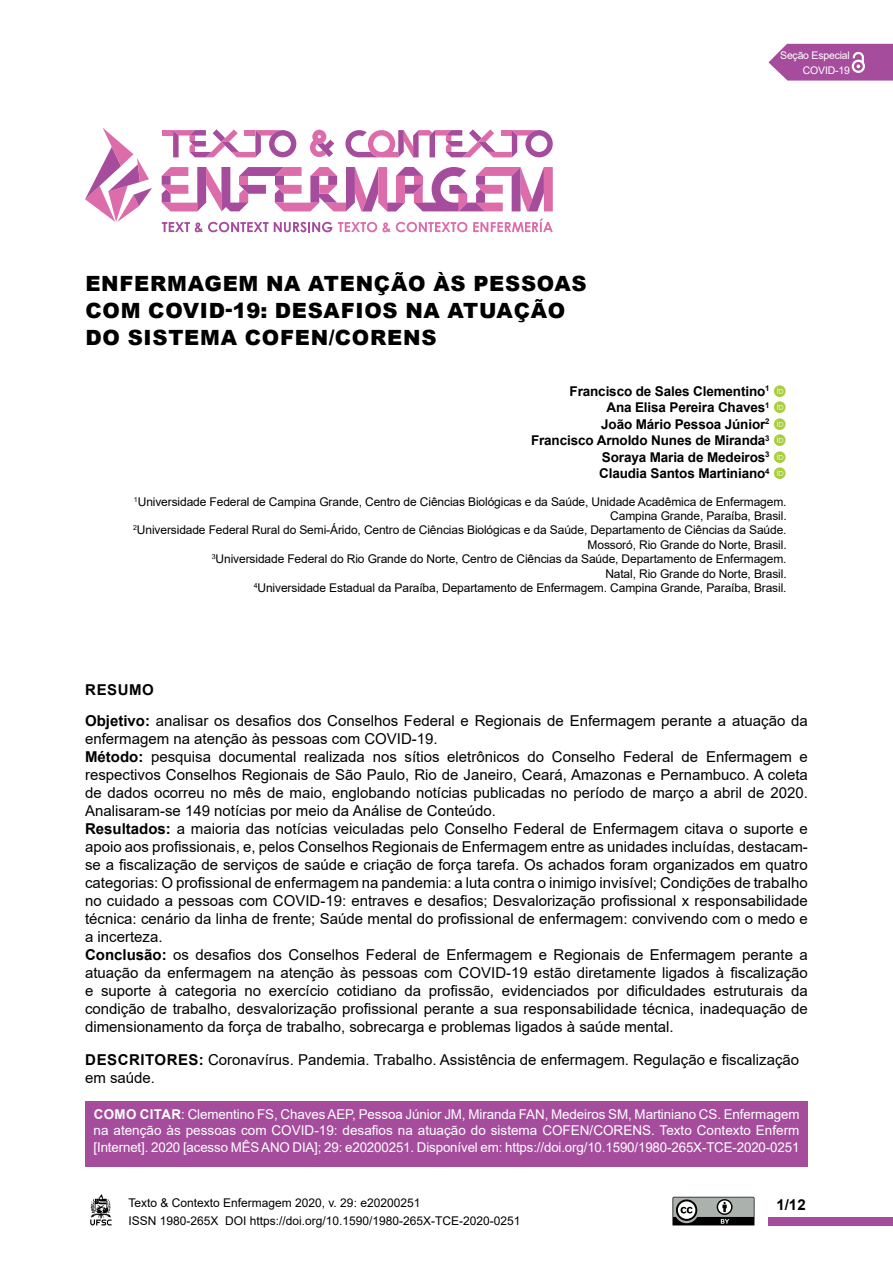
<style>
.page{position:relative;width:893px;height:1263px;background:#fff}
.page>*{position:absolute;margin:0;border:0;box-sizing:border-box;transform-origin:0 0}
.t1{font:900 21px/27px "Arial";letter-spacing:.035em;color:#000}
.t2{font:15px/18px "Arial";color:#000}
.t3{font:700 15px "Arial";color:#000}
.t4{font:13.5px/16.2px "Arial";letter-spacing:-.01em;color:#fff;text-align:justify}
.t5{font:700 13.5px/16.5px "Arial";letter-spacing:-.01em;color:#000;text-align:right}
.t6{font:12px/14.4px "Arial";letter-spacing:-.01em;color:#000}
.t7{font:10.5px/15px "Arial";letter-spacing:-.02em;color:#fff;text-align:right}
.s1{font-weight:700}
</style>
<div class="page">
<div style="left:769px;top:1217px;width:124px;height:8px;background:#a54d9c"></div>
<svg style="left:90px;top:1194px;width:22px;height:31px"></svg>
<svg style="left:162px;top:167px;width:391px;height:45px"></svg>
<div style="left:162px;top:130px;width:11px;height:6px;background:#dd6daa"></div>
<svg style="left:173px;top:129px;width:123px;height:28px"></svg>
<svg style="left:310px;top:129px;width:243px;height:28px"></svg>
<svg style="left:162px;top:222px;width:106px;height:10px"></svg>
<svg style="left:274px;top:222px;width:58px;height:10px"></svg>
<svg style="left:338px;top:222px;width:129px;height:10px"></svg>
<svg style="left:473px;top:219px;width:80px;height:13px"></svg>
<svg style="left:85px;top:128px;width:67px;height:94px"></svg>
<svg style="left:768px;top:44px;width:125px;height:37px;background:#af61a7"></svg>
<svg style="left:672px;top:1197px;width:83px;height:29px;background:#777b78"></svg>
<div style="left:85px;top:1101px;width:723px;height:66px;background:#a54d9c"></div>
<h1 class="t1" style="left:85px;top:270px;width:503px">ENFERMAGEM NA ATENÇÃO ÀS PESSOAS<br>COM COVID-19: DESAFIOS NA ATUAÇÃO<br>DO SISTEMA COFEN/CORENS</h1>
<p class="t7" style="left:780px;top:47px;width:71px">Seção Especial<br>COVID-19</p>
<p class="t5" style="left:531px;top:383px;width:240px">Francisco de Sales Clementino<sup>1<br></sup>Ana Elisa Pereira Chaves<sup>1<br></sup>João Mário Pessoa Júnior<sup>2<br></sup>Francisco Arnoldo Nunes de Miranda<sup>3<br></sup>Soraya Maria de Medeiros<sup>3<br></sup>Claudia Santos Martiniano<sup>4</sup></p>
<p class="t6" style="left:133px;top:494px;width:655px;text-align:right"><sup>1</sup>Universidade Federal de Campina Grande, Centro de Ciências Biológicas e da Saúde, Unidade Acadêmica de Enfermagem.<br>Campina Grande, Paraíba, Brasil.<br><sup>2</sup>Universidade Federal Rural do Semi-Árido, Centro de Ciências Biológicas e da Saúde, Departamento de Ciências da Saúde.<br>Mossoró, Rio Grande do Norte, Brasil.<br><sup>3</sup>Universidade Federal do Rio Grande do Norte, Centro de Ciências da Saúde, Departamento de Enfermagem.<br>Natal, Rio Grande do Norte, Brasil.<br><sup>4</sup>Universidade Estadual da Paraíba, Departamento de Enfermagem. Campina Grande, Paraíba, Brasil.</p>
<p class="t2" style="left:85px;top:674px;width:724px;line-height:30.8px"><span class="s1">RESUMO<br>Objetivo:</span> analisar os desafios dos Conselhos Federal e Regionais de Enfermagem perante a atuação da</p>
<p class="t2" style="left:85px;top:729px;width:724px">enfermagem na atenção às pessoas com COVID-19.<br><span class="s1">Método:</span> pesquisa documental realizada nos sítios eletrônicos do Conselho Federal de Enfermagem e respectivos Conselhos Regionais de São Paulo, Rio de Janeiro, Ceará, Amazonas e Pernambuco. A coleta de dados ocorreu no mês de maio, englobando notícias publicadas no período de março a abril de 2020.<br>Analisaram-se 149 notícias por meio da Análise de Conteúdo.<br><span class="s1">Resultados:</span> a maioria das notícias veiculadas pelo Conselho Federal de Enfermagem citava o suporte e apoio aos profissionais, e, pelos Conselhos Regionais de Enfermagem entre as unidades incluídas, destacam&shy;se a fiscalização de serviços de saúde e criação de força tarefa. Os achados foram organizados em quatro categorias: O profissional de enfermagem na pandemia: a luta contra o inimigo invisível; Condições de trabalho no cuidado a pessoas com COVID-19: entraves e desafios; Desvalorização profissional x responsabilidade técnica: cenário da linha de frente; Saúde mental do profissional de enfermagem: convivendo com o medo e a incerteza.<br><span class="s1">Conclusão:</span> os desafios dos Conselhos Federal de Enfermagem e Regionais de Enfermagem perante a atuação da enfermagem na atenção às pessoas com COVID-19 estão diretamente ligados à fiscalização e suporte à categoria no exercício cotidiano da profissão, evidenciados por dificuldades estruturais da condição de trabalho, desvalorização profissional perante a sua responsabilidade técnica, inadequação de dimensionamento da força de trabalho, sobrecarga e problemas ligados à saúde mental.</p>
<p class="t2" style="left:85px;top:1050px;width:716px"><span class="s1">DESCRITORES:</span> Coronavírus. Pandemia. Trabalho. Assistência de enfermagem. Regulação e fiscalização em saúde.</p>
<p class="t4" style="left:94px;top:1106px;width:707px"><span class="s1">COMO CITAR</span>: Clementino FS, Chaves AEP, Pessoa Júnior JM, Miranda FAN, Medeiros SM, Martiniano CS. Enfermagem na atenção às pessoas com COVID-19: desafios na atuação do sistema COFEN/CORENS. Texto Contexto Enferm [Internet]. 2020 [acesso MÊS ANO DIA]; 29: e20200251. Disponível em: https://doi.org/10.1590/1980-265X-TCE-2020-0251</p>
<p class="t6" style="left:128px;top:1194px;width:394px;line-height:18px">Texto &amp; Contexto Enfermagem 2020, v. 29: e20200251<br>ISSN 1980-265X DOI https://doi.org/10.1590/1980-265X-TCE-2020-0251</p>
<p class="t3" style="left:776px;top:1194px;width:31px">1/12</p>
</div>
